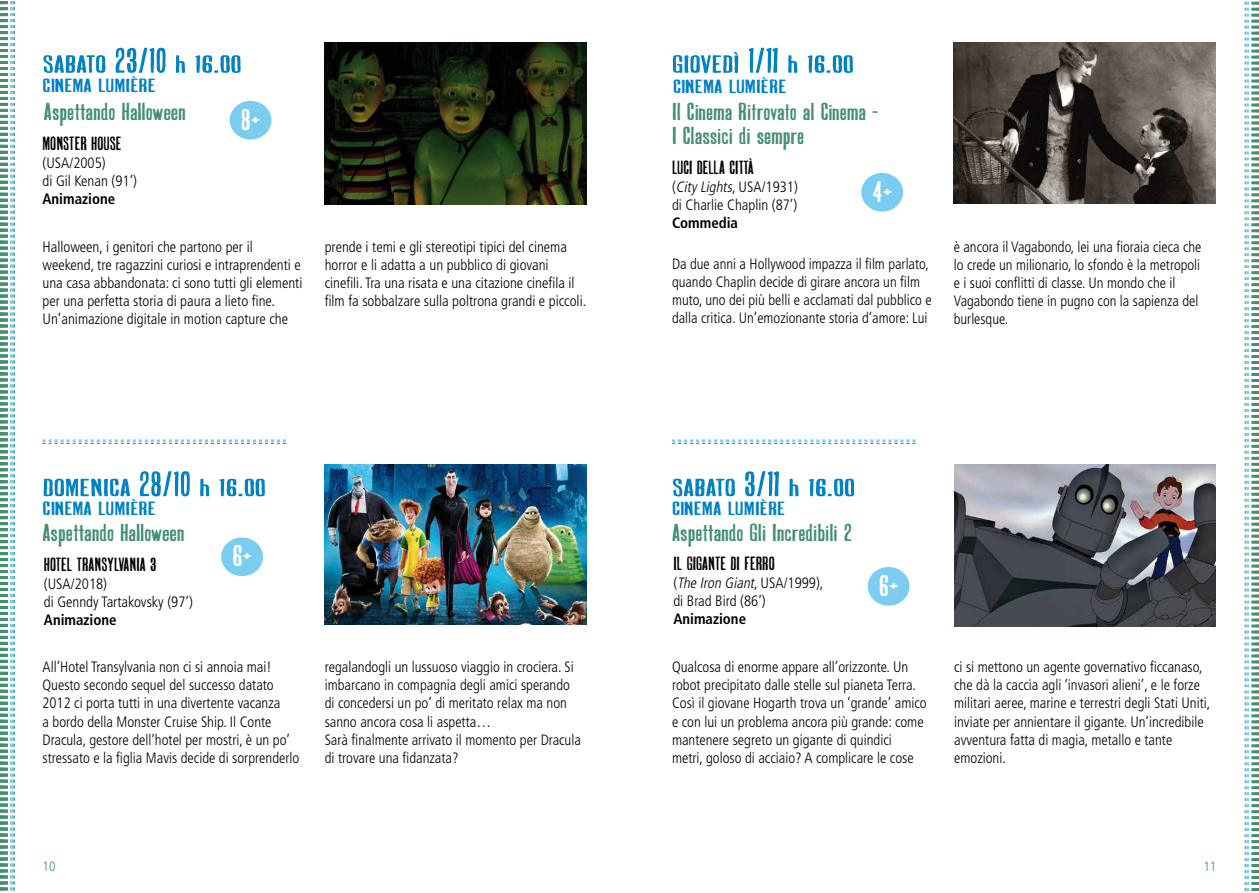
<style>
.page{position:relative;width:1259px;height:893px;background:#fff}
.page>*{position:absolute;margin:0;border:0;box-sizing:border-box;transform-origin:0 0}
.t1{font:33px "Gothic XS Hand Fill";color:#fff;scale:1.4 1}
.t2{font:27.3px "Gothic XS Hand Fill";color:#0082c4;scale:2 1}
.t3{font:27px/24px "Gothic XS Hand Fill";color:#438f6f;scale:1.5 1}
.t4{font:21px "Gothic XS Hand Fill";color:#000;scale:1.4 1}
.t5{font:21px "Gothic XS Hand Fill";color:#0082c4;scale:2 1}
.t6{font:300 condensed 15px/18px "Frutiger";color:#000}
.t7{font:700 condensed 15px "Frutiger";color:#000}
.t8{font:300 condensed 13.5px "Frutiger";color:#438f6f}
.s1{font-size:39px}
.s2{font-style:italic}
</style>
<div class="page">
<svg style="left:0;top:1px;width:15px;height:890px"></svg>
<svg style="left:1244px;top:1px;width:15px;height:890px"></svg>
<svg style="left:43px;top:439px;width:243px;height:5px"></svg>
<img style="left:325px;top:465px;width:261px;height:159px">
<div style="left:221px;top:537px;width:42px;height:39px;background:#7acdef;border-radius:50%"></div>
<img style="left:954px;top:43px;width:261px;height:161px">
<div style="left:861px;top:173px;width:42px;height:39px;background:#7acdef;border-radius:50%"></div>
<img style="left:954px;top:465px;width:261px;height:161px">
<div style="left:867px;top:567px;width:42px;height:39px;background:#7acdef;border-radius:50%"></div>
<svg style="left:672px;top:439px;width:243px;height:5px"></svg>
<img style="left:325px;top:43px;width:261px;height:161px">
<div style="left:230px;top:101px;width:41px;height:39px;background:#7acdef;border-radius:50%"></div>
<h2 class="t2" style="left:43px;top:52px;width:101px">sabato <span class="s1">23/10</span> h 16.00</h2>
<h3 class="t3" style="left:44px;top:101px;width:96px">Aspettando Halloween</h3>
<h3 class="t4" style="left:43px;top:134px;width:11px">MONSTER</h3>
<h3 class="t4" style="left:91px;top:134px;width:10px">HOUSE</h3>
<p class="t6" style="left:43px;top:154px;width:96px">(USA/2005)<br>di Gil Kenan (91’)</p>
<p class="t7" style="left:43px;top:190px;width:74px">Animazione</p>
<h3 class="t5" style="left:43px;top:76px;width:58px">Cinema Lumière</h3>
<h1 class="t1" style="left:241px;top:105px;width:16px">8+</h1>
<p class="t6" style="left:43px;top:238px;width:261px">Halloween, i genitori che partono per il weekend, tre ragazzini curiosi e intraprendenti e una casa abbandonata: ci sono tutti gli elementi per una perfetta storia di paura a lieto fine.<br>Un’animazione digitale in motion capture che</p>
<p class="t6" style="left:325px;top:238px;width:263px">prende i temi e gli stereotipi tipici del cinema horror e li adatta a un pubblico di giovani cinefili. Tra una risata e una citazione cinefila il film fa sobbalzare sulla poltrona grandi e piccoli.</p>
<h2 class="t2" style="left:43px;top:476px;width:113px">DOMENICA <span class="s1">28/10</span> h 16.00</h2>
<h3 class="t3" style="left:43px;top:522px;width:96px">Aspettando Halloween</h3>
<h3 class="t4" style="left:44px;top:556px;width:82px">HOTEL TRANSYLVANIA 3</h3>
<p class="t6" style="left:44px;top:575px;width:150px">(USA/2018)<br>di Genndy Tartakovsky (97’)</p>
<p class="t7" style="left:44px;top:611px;width:74px">Animazione</p>
<p class="t6" style="left:43px;top:658px;width:258px">All’Hotel Transylvania non ci si annoia mai!<br>Questo secondo sequel del successo datato 2012 ci porta tutti in una divertente vacanza<br>a bordo della Monster Cruise Ship. Il Conte Dracula, gestore dell’hotel per mostri, è un po’ stressato e la figlia Mavis decide di sorprenderlo</p>
<p class="t6" style="left:325px;top:658px;width:258px">regalandogli un lussuoso viaggio in crociera. Si imbarcano in compagnia degli amici sperando di concedersi un po’ di meritato relax ma non sanno ancora cosa li aspetta…<br>Sarà finalmente arrivato il momento per Dracula di trovare una fidanzata?</p>
<h3 class="t5" style="left:43px;top:499px;width:58px">Cinema Lumière</h3>
<h1 class="t1" style="left:232px;top:541px;width:16px">6+</h1>
<h2 class="t2" style="left:672px;top:52px;width:92px">giovedì <span class="s1">1/11</span> h 16.00</h2>
<h3 class="t5" style="left:673px;top:77px;width:58px">Cinema Lumière</h3>
<h3 class="t3" style="left:672px;top:101px;width:139px">Il Cinema Ritrovato al Cinema -<br>I Classici di sempre</h3>
<h3 class="t4" style="left:672px;top:158px;width:60px">LUCI DELLA CITTÀ</h3>
<p class="t6" style="left:672px;top:178px;width:127px">(<span class="s2">CityLights</span>, USA/1931) di Charlie Chaplin (87’)</p>
<p class="t7" style="left:672px;top:214px;width:68px">Commedia</p>
<h1 class="t1" style="left:872px;top:177px;width:16px">4+</h1>
<p class="t6" style="left:672px;top:255px;width:261px">Da due anni a Hollywood impazza il film parlato, quando Chaplin decide di girare ancora un film muto, uno dei più belli e acclamati dal pubblico e dalla critica. Un’emozionante storia d’amore: Lui</p>
<p class="t6" style="left:954px;top:238px;width:249px">è ancora il Vagabondo, lei una fioraia cieca che lo crede un milionario, lo sfondo è la metropoli e i suoi conflitti di classe. Un mondo che il Vagabondo tiene in pugno con la sapienza del burlesque.</p>
<h2 class="t2" style="left:672px;top:476px;width:93px">sabato <span class="s1">3/11</span> h 16.00</h2>
<h3 class="t5" style="left:672px;top:499px;width:58px">Cinema Lumière</h3>
<h3 class="t3" style="left:672px;top:521px;width:122px">Aspettando Gli Incredibili 2</h3>
<h3 class="t4" style="left:673px;top:554px;width:60px">IL GIGANTE DI FERRO</h3>
<p class="t6" style="left:673px;top:574px;width:152px">(<span class="s2">TheIronGiant</span>, USA/1999), di Brad Bird (86’)</p>
<p class="t7" style="left:673px;top:610px;width:74px">Animazione</p>
<p class="t6" style="left:672px;top:658px;width:256px">Qualcosa di enorme appare all’orizzonte. Un robot precipitato dalle stelle sul pianeta Terra.<br>Così il giovane Hogarth trova un ‘grande’ amico e con lui un problema ancora più grande: come mantenere segreto un gigante di quindici<br>metri, goloso di acciaio? A complicare le cose</p>
<h1 class="t1" style="left:879px;top:571px;width:16px">6+</h1>
<p class="t6" style="left:954px;top:658px;width:258px">ci si mettono un agente governativo ficcanaso, che dà la caccia agli ‘invasori alieni’, e le forze militari aeree, marine e terrestri degli Stati Uniti, inviate per annientare il gigante. Un’incredibile avventura fatta di magia, metallo e tante emozioni.</p>
<p class="t8" style="left:43px;top:858px;width:14px">10</p>
<p class="t8" style="left:1203px;top:858px;width:14px">11</p>
</div>
